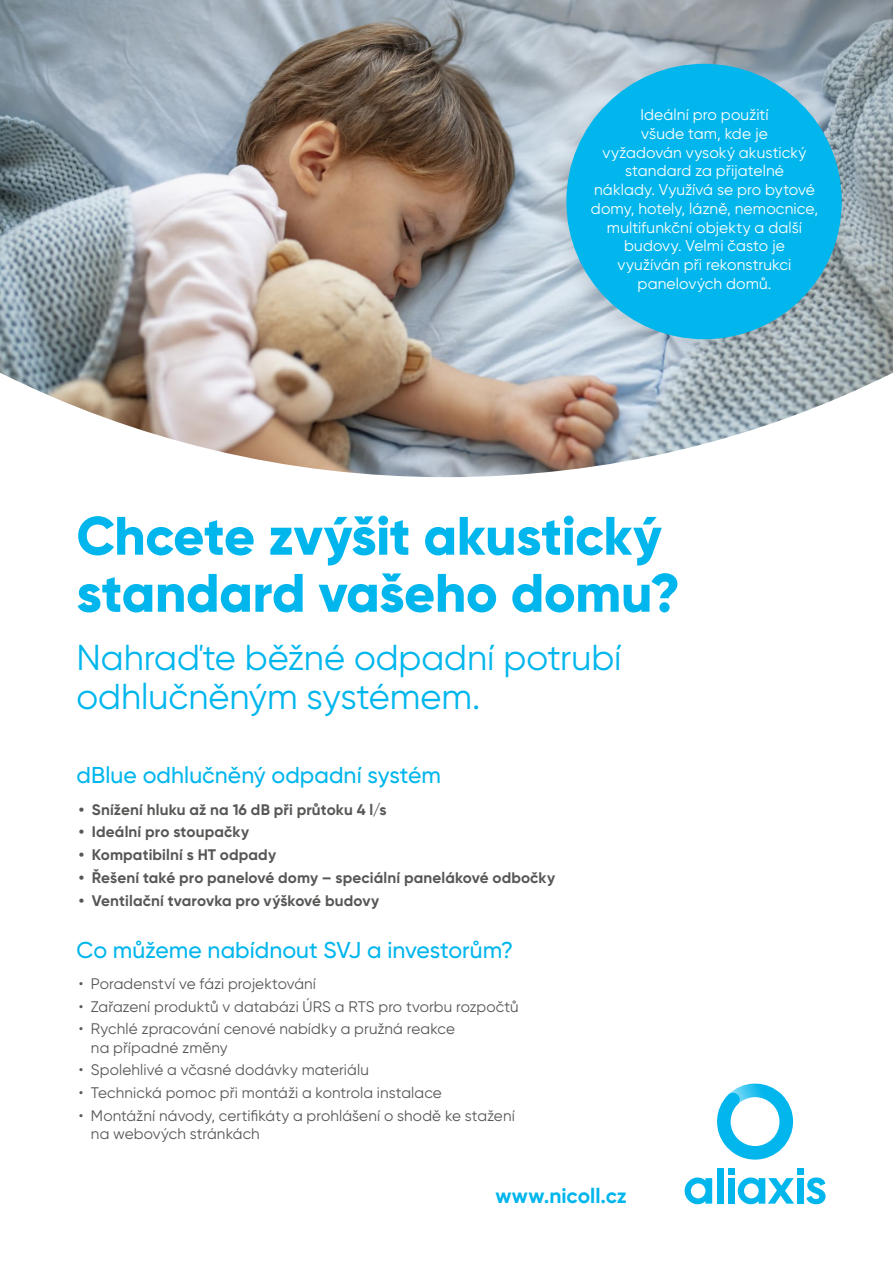
<style>
.page{position:relative;width:893px;height:1263px;background:#fff}
.page>*{position:absolute;margin:0;border:0;box-sizing:border-box;transform-origin:0 0}
.t1{font:800 54px/57px "Gilroy";letter-spacing:-.01em;color:#00b6ed}
.t2{font:36px/39px "Gilroy";color:#00b6ed}
.t3{font:500 22.95px "Gilroy";color:#00b6ed}
.t4{font:700 20.85px "Gilroy";color:#00b6ed}
.t5{font:15.6px/18.8px "Gilroy";letter-spacing:.01em;color:#fff;text-align:center}
.t6{font:15.3px/18.3px "Gilroy";letter-spacing:.01em;color:#575756}
.t7{font:700 15.3px "Gilroy";letter-spacing:.01em;color:#575756}
</style>
<div class="page">
<svg style="left:806px;top:1177px;width:20px;height:27px"></svg>
<div style="left:728px;top:1178px;width:7px;height:25px;background:#00b6ed"></div>
<div style="left:728px;top:1168px;width:7px;height:7px;background:#00b6ed"></div>
<div style="left:797px;top:1178px;width:6px;height:25px;background:#00b6ed"></div>
<div style="left:797px;top:1168px;width:6px;height:7px;background:#00b6ed"></div>
<div style="left:717px;top:1168px;width:6px;height:35px;background:#00b6ed"></div>
<svg style="left:685px;top:1177px;width:27px;height:27px"></svg>
<svg style="left:738px;top:1177px;width:56px;height:27px"></svg>
<svg style="left:717px;top:1083px;width:76px;height:76px"></svg>
<img style="left:0;top:0;width:893px;height:477px">
<div style="left:544px;top:53px;width:313px;height:312px;background:#000;opacity:.11"></div>
<div style="left:566px;top:64px;width:276px;height:275px;background:#00b6ed;border-radius:50%"></div>
<p class="t5" style="left:591px;top:105px;width:229px">Ideální pro použití<br>všude tam, kde je<br>vyžadován vysoký akustický standard za přijatelné<br>náklady. Využívá se pro bytové domy, hotely, lázně, nemocnice, multifunkční objekty a další budovy. Velmi často je<br>využíván při rekonstrukci panelových domů.</p>
<h1 class="t1" style="left:77px;top:507px;width:605px">Chcete zvýšit akustický standard vašeho domu?</h1>
<h2 class="t2" style="left:77px;top:638px;width:547px">Nahraďte běžné odpadní potrubí odhlučněným systémem.</h2>
<h3 class="t3" style="left:77px;top:761px;width:366px">dBlue odhlučněný odpadní systém</h3>
<p class="t7" style="left:79px;top:800px;width:309px">• Snížení hluku až na 16 dB při průtoku 4 l/s</p>
<p class="t7" style="left:79px;top:822px;width:172px">• Ideální pro stoupačky</p>
<p class="t7" style="left:79px;top:845px;width:199px">• Kompatibilní s HT odpady</p>
<p class="t7" style="left:79px;top:868px;width:478px">• Řešení také pro panelové domy – speciální panelákové odbočky</p>
<p class="t7" style="left:79px;top:890px;width:302px">• Ventilační tvarovka pro výškové budovy</p>
<h3 class="t3" style="left:77px;top:935px;width:438px">Co můžeme nabídnout SVJ a investorům?</h3>
<p class="t6" style="left:79px;top:974px;width:239px">• Poradenství ve fázi projektování</p>
<p class="t6" style="left:79px;top:997px;width:442px">• Zařazení produktů v databázi ÚRS a RTS pro tvorbu rozpočtů</p>
<p class="t6" style="left:91px;top:1019px;width:365px;text-indent:-12px">• Rychlé zpracování cenové nabídky a pružná reakce na případné změny</p>
<p class="t6" style="left:79px;top:1061px;width:292px">• Spolehlivé a včasné dodávky materiálu</p>
<p class="t6" style="left:79px;top:1083px;width:365px">• Technická pomoc při montáži a kontrola instalace</p>
<p class="t6" style="left:91px;top:1106px;width:425px;text-indent:-12px">• Montážní návody, certifikáty a prohlášení o shodě ke stažení na webových stránkách</p>
<h3 class="t4" style="left:495px;top:1183px;width:133px">www.nicoll.cz</h3>
</div>
